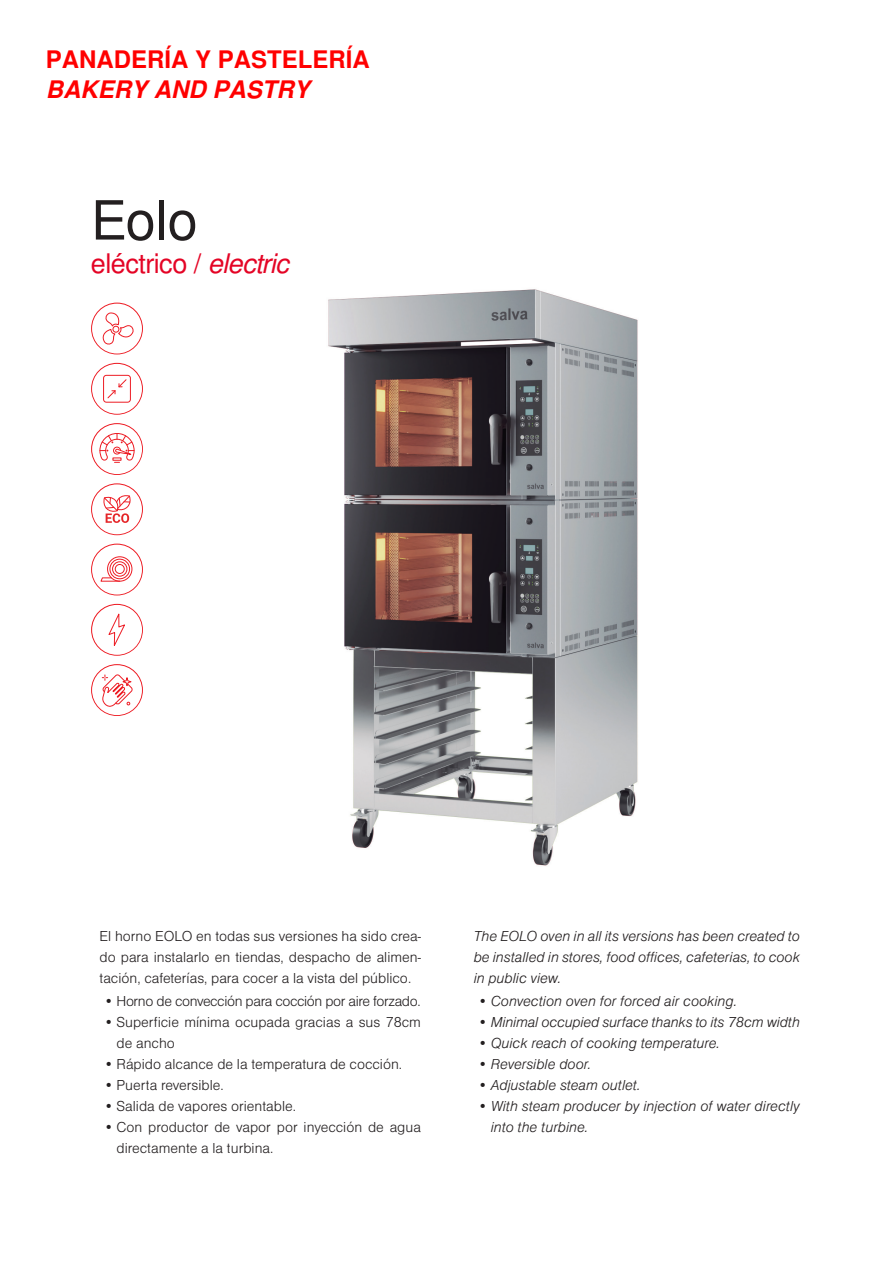
<style>
.page{position:relative;width:893px;height:1263px;background:#fff}
.page>*{position:absolute;margin:0;border:0;box-sizing:border-box;transform-origin:0 0}
.t1{font:54px "Nimbus San L";color:#231f20}
.t2{font:27px "Nimbus San L";letter-spacing:-.02em;color:#e40425}
.t3{font:700 24px "Nimbus San L";color:#f00}
.t4{font:italic 700 24px "Nimbus San L";color:#f00}
.t5{font:15px/21px "Nimbus Sans DOT Ligh";color:#231f20}
.t6{font:15px/21px "Nimbus Sans DOT Ligh Ital";color:#231f20;text-align:justify}
.t7{font:15px "Nimbus Sans DOT Ligh";letter-spacing:-.025em;color:#231f20}
.s1{font-style:italic}
.s2{font-family:"Nimbus Sans DOT Ligh Ital"}
</style>
<div class="page">
<img style="left:328px;top:289px;width:310px;height:577px">
<svg style="left:91px;top:303px;width:52px;height:51px"></svg>
<div style="left:112px;top:326px;width:7px;height:7px;border:1px solid #ed1c24;border-radius:50%"></div>
<svg style="left:91px;top:363px;width:52px;height:52px"></svg>
<div style="left:103px;top:375px;width:28px;height:28px;border:1px solid #ed1c24;border-radius:3px"></div>
<svg style="left:91px;top:423px;width:52px;height:52px"></svg>
<svg style="left:91px;top:483px;width:52px;height:52px"></svg>
<svg style="left:91px;top:544px;width:52px;height:51px"></svg>
<svg style="left:91px;top:604px;width:52px;height:52px"></svg>
<svg style="left:91px;top:664px;width:52px;height:52px"></svg>
<h3 class="t3" style="left:46px;top:46px;width:326px">PANADERÍA Y PASTELERÍA</h3>
<h3 class="t4" style="left:46px;top:80px;width:266px">BAKERY AND PASTRY</h3>
<h1 class="t1" style="left:91px;top:181px;width:108px">Eolo</h1>
<h2 class="t2" style="left:91px;top:244px;width:199px">eléctrico / <span class="s1">electric</span></h2>
<p class="t5" style="left:99px;top:926px;width:323px;text-align:justify">El horno EOLO en todas sus versiones ha sido crea&shy;do para instalarlo en tiendas, despacho de alimen&shy;tación, cafeterías, para cocer a la vista del público.</p>
<p class="t7" style="left:104px;top:995px;width:318px"><span class="s2">•</span> Horno de convección para cocción por aire forzado.</p>
<p class="t5" style="left:116px;top:1012px;width:306px;text-indent:-13px"><span class="s2">•</span> Superficie mínima ocupada gracias a sus 78cm de ancho</p>
<p class="t5" style="left:104px;top:1054px;width:300px"><span class="s2">•</span> Rápido alcance de la temperatura de cocción.</p>
<p class="t5" style="left:104px;top:1075px;width:121px"><span class="s2">•</span> Puerta reversible.</p>
<p class="t5" style="left:104px;top:1096px;width:194px"><span class="s2">•</span> Salida de vapores orientable.</p>
<p class="t5" style="left:116px;top:1117px;width:306px;text-indent:-13px"><span class="s2">•</span> Con productor de vapor por inyección de agua directamente a la turbina.</p>
<p class="t6" style="left:474px;top:926px;width:328px">The EOLO oven in all its versions has been created to be installed in stores, food offices, cafeterias, to cook in public view.</p>
<p class="t6" style="left:478px;top:992px;width:261px">• Convection oven for forced air cooking.</p>
<p class="t6" style="left:478px;top:1013px;width:323px">• Minimal occupied surface thanks to its 78cm width</p>
<p class="t6" style="left:478px;top:1034px;width:244px">• Quick reach of cooking temperature.</p>
<p class="t6" style="left:478px;top:1055px;width:115px">• Reversible door.</p>
<p class="t6" style="left:478px;top:1076px;width:164px">• Adjustable steam outlet.</p>
<p class="t6" style="left:491px;top:1097px;width:311px;text-indent:-13px">• With steam producer by injection of water directly into the turbine.</p>
</div>
